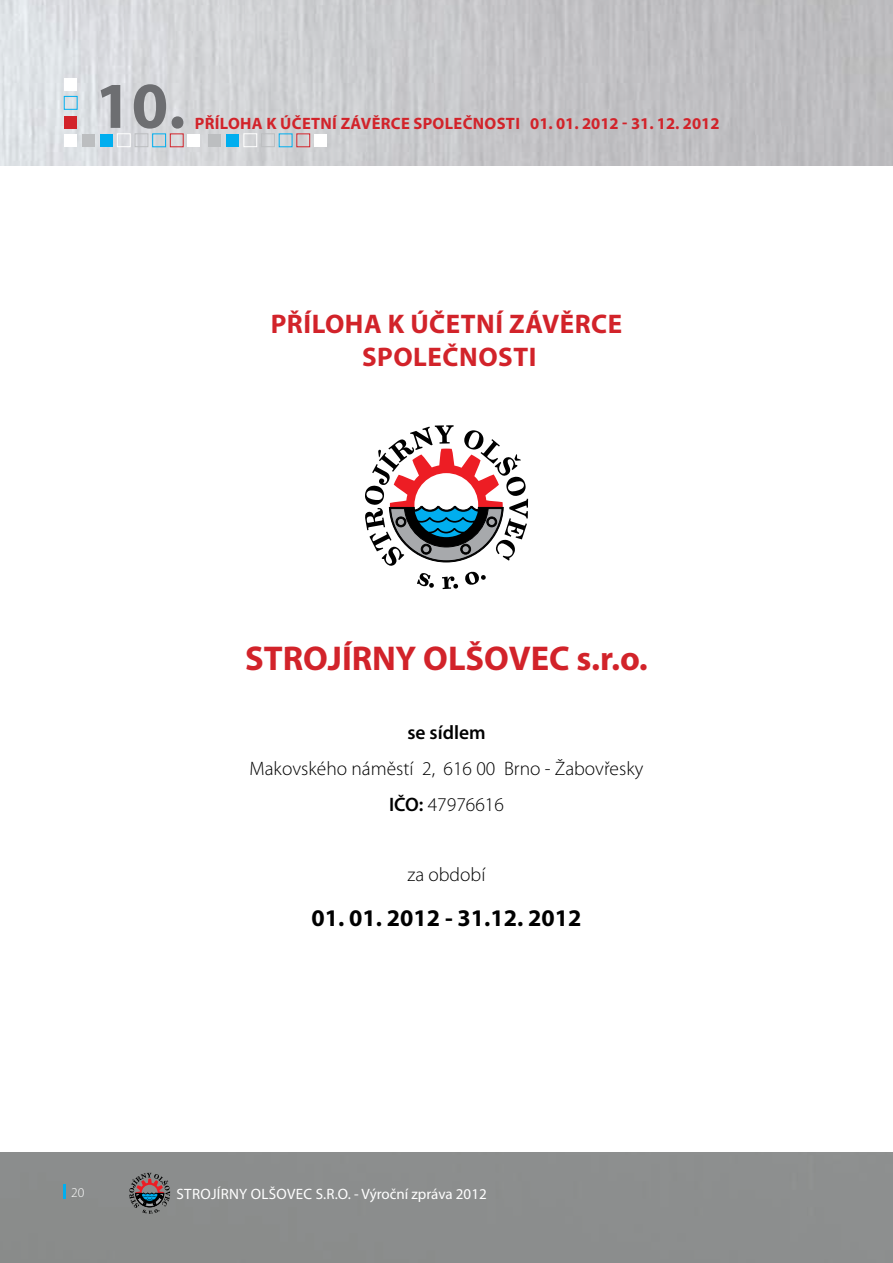
<style>
.page{position:relative;width:893px;height:1263px;background:#fff}
.page>*{position:absolute;margin:0;border:0;box-sizing:border-box;transform-origin:0 0}
.t1{font:700 66px "Myriad Pro";color:#6d6e71}
.t2{font:700 34.5px "Myriad Pro";color:#d2232a}
.t3{font:700 27px/32.4px "Myriad Pro";letter-spacing:.02em;color:#d2232a;text-align:center}
.t4{font:700 24px "Myriad Pro";color:#000}
.t5{font:300 19.5px/36px "Myriad Pro";color:#000;text-align:center}
.t6{font:600 19.5px "Myriad Pro";color:#000}
.t7{font:700 16.5px "Myriad Pro";letter-spacing:.02em;color:#d2232a}
.t8{font:15px "Myriad Pro";letter-spacing:.02em;color:#fff}
.t9{font:300 13.5px "Myriad Pro";color:#fff}
.s1{font-weight:600}
</style>
<div class="page">
<img style="left:0;top:0;width:893px;height:1263px">
<div style="left:64px;top:78px;width:13px;height:13px;background:#fff"></div>
<div style="left:64px;top:116px;width:13px;height:13px;background:#d2232a"></div>
<div style="left:64px;top:96px;width:14px;height:14px;border:1px solid #00aeef"></div>
<div style="left:64px;top:134px;width:13px;height:13px;background:#fff"></div>
<div style="left:82px;top:134px;width:13px;height:13px;background:#bcbec0"></div>
<div style="left:100px;top:134px;width:13px;height:13px;background:#00aeef"></div>
<div style="left:117px;top:133px;width:14px;height:14px;border:1px solid #fff"></div>
<div style="left:135px;top:133px;width:13px;height:14px;border:1px solid #bcbec0"></div>
<div style="left:152px;top:133px;width:14px;height:14px;border:1px solid #00aeef"></div>
<div style="left:187px;top:134px;width:13px;height:13px;background:#fff"></div>
<div style="left:170px;top:133px;width:14px;height:14px;border:1px solid #d2232a"></div>
<div style="left:208px;top:134px;width:13px;height:13px;background:#bcbec0"></div>
<div style="left:226px;top:134px;width:13px;height:13px;background:#00aeef"></div>
<div style="left:243px;top:133px;width:14px;height:14px;border:1px solid #fff"></div>
<div style="left:261px;top:133px;width:14px;height:14px;border:1px solid #bcbec0"></div>
<div style="left:296px;top:133px;width:14px;height:14px;border:1px solid #d2232a"></div>
<div style="left:314px;top:134px;width:13px;height:13px;background:#fff"></div>
<div style="left:0;top:166px;width:893px;height:985px;background:#fff"></div>
<svg style="left:129px;top:1173px;width:41px;height:41px;background:#6e6568"></svg>
<svg style="left:64px;top:1184px;width:2px;height:14px"></svg>
<svg style="left:365px;top:425px;width:163px;height:141px"></svg>
<svg style="left:417px;top:572px;width:69px;height:17px"></svg>
<h1 class="t1" style="left:95px;top:63px;width:92px">10.</h1>
<p class="t7" style="left:195px;top:113px;width:526px">příloha k účetní závěrce společnosti 01. 01. 2012 - 31. 12. 2012</p>
<h3 class="t3" style="left:271px;top:307px;width:353px">příloha k účetní závěrce společnosti</h3>
<h2 class="t2" style="left:245px;top:636px;width:20px">STROJÍRNY</h2>
<h2 class="t2" style="left:423px;top:636px;width:22px">OLŠO</h2>
<h2 class="t2" style="left:509px;top:636px;width:141px">VEC s.r.o.</h2>
<p class="t6" style="left:407px;top:719px;width:80px">se sídlem</p>
<p class="t5" style="left:249px;top:750px;width:396px">Makovského náměstí 2, 616 00 Brno - Žabovřesky<br><span class="s1">IČO:</span> 47976616</p>
<p class="t5" style="left:407px;top:856px;width:79px">za období</p>
<p class="t4" style="left:311px;top:902px;width:272px">01. 01. 2012 - 31.12. 2012</p>
<p class="t9" style="left:71px;top:1184px;width:15px">20</p>
<p class="t8" style="left:177px;top:1184px;width:312px">STROJÍRNY OLŠOVEC S.R.O. - VÝROČNÍ ZPRÁVA 2012</p>
</div>
